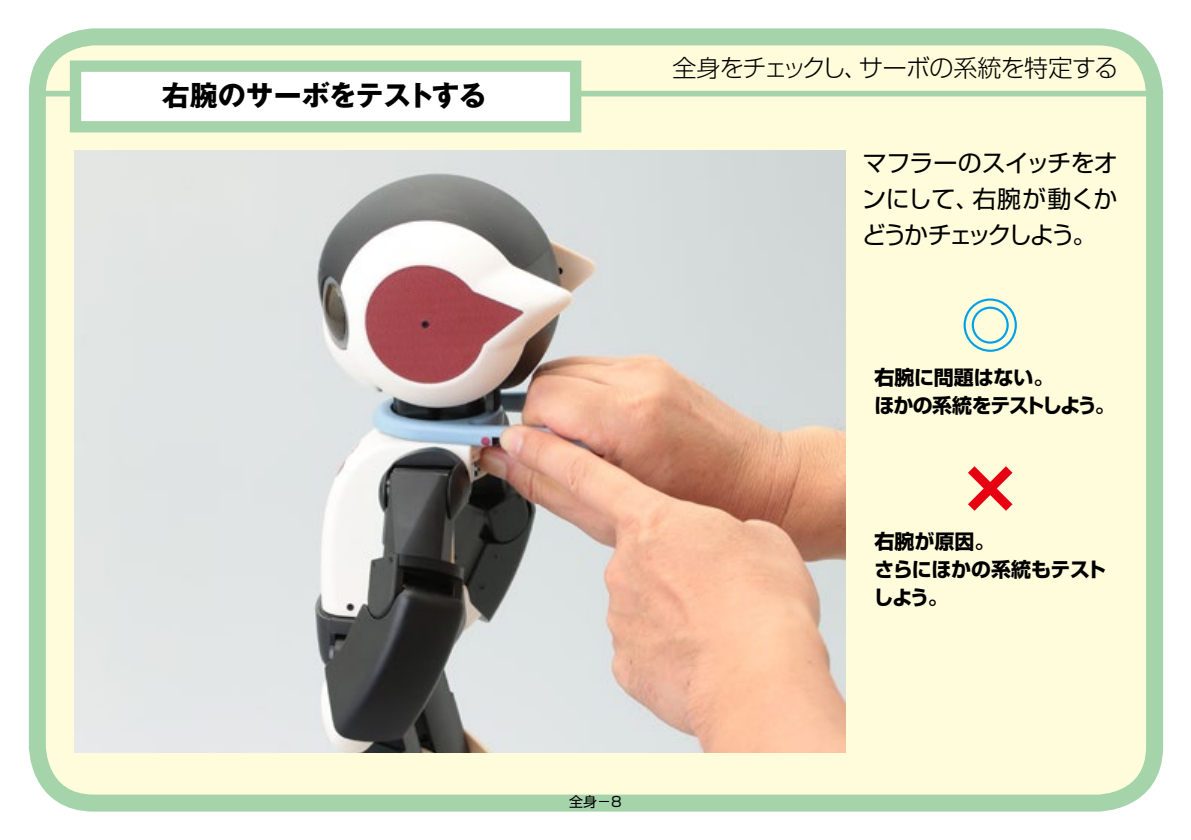
<style>
.page{position:relative;width:1191px;height:840px;background:#fff}
.page>*{position:absolute;margin:0;border:0;box-sizing:border-box;transform-origin:0 0}
.t1{font:900 60px "Shin Go Pro";color:#00a0e9}
.t2{font:900 60px "Shin Go Pro";color:#e60012}
.t3{font:700 28px "Gothic MB101 Pro";letter-spacing:-.02em;color:#000}
.t4{font:24px/36px "Shin Go Pro";letter-spacing:-.035em;color:#000;text-align:right}
.t5{font:24px/36px "Shin Go Pro";letter-spacing:-.11em;color:#000}
.t6{font:300 24px "Shin Go Pro";letter-spacing:-.03em;color:#000}
.t7{font:300 24px "Shin Go Pro";letter-spacing:-.12em;color:#000}
.t8{font:700 20px/28px "Shin Go Pro";letter-spacing:-.02em;color:#000}
.t9{font:14px "Shin Go Pro";color:#000}
</style>
<div class="page">
<div style="left:37px;top:37px;width:1117px;height:765px;background:#fffcdb;border-radius:57px"></div>
<div style="left:29px;top:28px;width:1134px;height:783px;border:17px solid #a5d4ab;border-radius:57px"></div>
<div style="left:37px;top:91px;width:1109px;height:5px;background:#a5d4ab"></div>
<div style="left:70px;top:60px;width:511px;height:72px;background:#fff;border:11px solid #a5d4ab"></div>
<img style="left:74px;top:151px;width:771px;height:601px">
<h2 class="t3" style="left:162px;top:72px;width:327px">右腕のサーボをテストする</h2>
<p class="t7" style="left:672px;top:48px;width:197px">全身をチェックし、</p>
<p class="t6" style="left:858px;top:48px;width:261px">サーボの系統を特定する</p>
<p class="t4" style="left:863px;top:142px;width:256px">マフラーのスイッチをオ右腕が動くか</p>
<p class="t5" style="left:862px;top:178px;width:236px">ンにして、<br>どうかチェックしよう。</p>
<h1 class="t1" style="left:960px;top:277px;width:61px">◎</h1>
<p class="t8" style="left:874px;top:361px;width:242px">右腕に問題はない。<br>ほかの系統をテストしよう。</p>
<h1 class="t2" style="left:960px;top:441px;width:61px">×</h1>
<p class="t8" style="left:873px;top:525px;width:234px">右腕が原因。<br>さらにほかの系統もテストしよう。</p>
<p class="t9" style="left:569px;top:789px;width:54px">全身－8</p>
</div>
